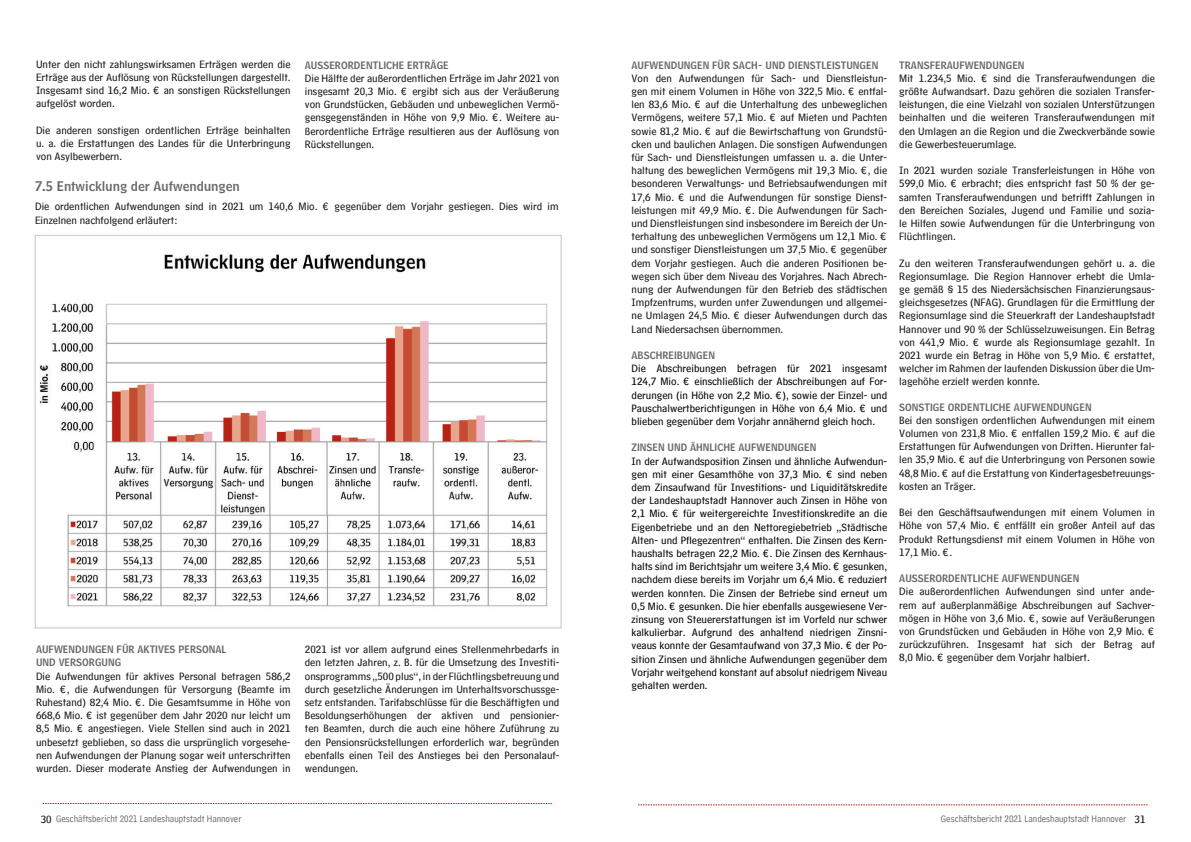
<style>
.page{position:relative;width:1191px;height:842px;background:#fff}
.page>*{position:absolute;margin:0;border:0;box-sizing:border-box;transform-origin:0 0}
.t1{font:13px "HM Headline";color:#686868}
.t2{font:11px/13.2px "HM Text";color:#151616;text-align:justify}
.t3{font:11px/13.2px "HM Text";color:#020307;text-align:justify}
.t4{font:10px/13.2px "HM Headline";color:#6a6969}
.t5{font:10px "HM Comment";color:#686868}
.s1{font-family:"HM Text";font-size:11px;color:#151616}
</style>
<div class="page">
<svg style="left:43px;top:803px;width:509px;height:1px"></svg>
<svg style="left:638px;top:805px;width:509px;height:1px"></svg>
<img style="left:34px;top:234px;width:528px;height:395px">
<p class="t2" style="left:36px;top:56px;width:256px">Unter den nicht zahlungswirksamen Erträgen werden die Erträge aus der Auflösung von Rückstellungen dargestellt.<br>Insgesamt sind 16,2 Mio. € an sonstigen Rückstellungen aufgelöst worden.</p>
<p class="t2" style="left:36px;top:122px;width:256px">Die anderen sonstigen ordentlichen Erträge beinhalten u. a. die Erstattungen des Landes für die Unterbringung von Asylbewerbern.</p>
<p class="t4" style="left:305px;top:57px;width:145px">AUSSERORDENTLICHE ERTRÄGE</p>
<p class="t2" style="left:305px;top:70px;width:256px">Die Hälfte der außerordentlichen Erträge im Jahr 2021 von insgesamt 20,3 Mio. € ergibt sich aus der Veräußerung von Grundstücken, Gebäuden und unbeweglichen Vermö&shy;gensgegenständen in Höhe von 9,9 Mio. €. Weitere au&shy;ßerordentliche Erträge resultieren aus der Auflösung von Rückstellungen.</p>
<p class="t1" style="left:35px;top:176px;width:206px">7.5 Entwicklung der Aufwendungen</p>
<p class="t2" style="left:35px;top:198px;width:525px">Die ordentlichen Aufwendungen sind in 2021 um 140,6 Mio. € gegenüber dem Vorjahr gestiegen. Dies wird im<br>Einzelnen nachfolgend erläutert:</p>
<p class="t4" style="left:36px;top:641px;width:192px">AUFWENDUNGEN FÜR AKTIVES PERSONAL<br>UND VERSORGUNG</p>
<p class="t2" style="left:36px;top:667px;width:256px">Die Aufwendungen für aktives Personal betragen 586,2<br>Mio. €, die Aufwendungen für Versorgung (Beamte im Ruhestand) 82,4 Mio. €. Die Gesamtsumme in Höhe von 668,6 Mio. € ist gegenüber dem Jahr 2020 nur leicht um 8,5 Mio. € angestiegen. Viele Stellen sind auch in 2021 unbesetzt geblieben, so dass die ursprünglich vorgesehe&shy;nen Aufwendungen der Planung sogar weit unterschritten wurden. Dieser moderate Anstieg der Aufwendungen in</p>
<p class="t2" style="left:305px;top:641px;width:256px">2021 ist vor allem aufgrund eines Stellenmehrbedarfs in den letzten Jahren, z. B. für die Umsetzung des Investiti&shy;onsprogramms „500 plus“, in der Flüchtlingsbetreuung und durch gesetzliche Änderungen im Unterhaltsvorschussge&shy;setz entstanden. Tarifabschlüsse für die Beschäftigten und Besoldungserhöhungen der aktiven und pensionier&shy;ten Beamten, durch die auch eine höhere Zuführung zu den Pensionsrückstellungen erforderlich war, begründen ebenfalls einen Teil des Anstieges bei den Personalauf&shy;wendungen.</p>
<p class="t4" style="left:631px;top:57px;width:248px">AUFWENDUNGEN FÜR SACH- UND DIENSTLEISTUNGEN</p>
<p class="t2" style="left:631px;top:70px;width:257px">Von den Aufwendungen für Sach- und Dienstleistun&shy;gen mit einem Volumen in Höhe von 322,5 Mio. € entfal&shy;len 83,6 Mio. € auf die Unterhaltung des unbeweglichen Vermögens, weitere 57,1 Mio. € auf Mieten und Pachten sowie 81,2 Mio. € auf die Bewirtschaftung von Grundstü&shy;cken und baulichen Anlagen. Die sonstigen Aufwendungen für Sach- und Dienstleistungen umfassen u. a. die Unter&shy;haltung des beweglichen Vermögens mit 19,3 Mio. €, die besonderen Verwaltungs- und Betriebsaufwendungen mit 17,6 Mio. € und die Aufwendungen für sonstige Dienst&shy;leistungen mit 49,9 Mio. €. Die Aufwendungen für Sach&shy;und Dienstleistungen sind insbesondere im Bereich der Un&shy;terhaltung des unbeweglichen Vermögens um 12,1 Mio. € und sonstiger Dienstleistungen um 37,5 Mio. € gegenüber dem Vorjahr gestiegen. Auch die anderen Positionen be&shy;wegen sich über dem Niveau des Vorjahres. Nach Abrech&shy;nung der Aufwendungen für den Betrieb des städtischen Impfzentrums, wurden unter Zuwendungen und allgemei&shy;ne Umlagen 24,5 Mio. € dieser Aufwendungen durch das Land Niedersachsen übernommen.</p>
<p class="t4" style="left:631px;top:347px;width:85px">ABSCHREIBUNGEN</p>
<p class="t3" style="left:631px;top:360px;width:257px">Die Abschreibungen betragen für 2021 insgesamt 124,7 Mio. € einschließlich der Abschreibungen auf For&shy;derungen (in Höhe von 2,2 Mio. €), sowie der Einzel- und Pauschalwertberichtigungen in Höhe von 6,4 Mio. € und blieben gegenüber dem Vorjahr annähernd gleich hoch.</p>
<p class="t4" style="left:631px;top:440px;width:186px">ZINSEN UND ÄHNLICHE AUFWENDUNGEN</p>
<p class="t3" style="left:631px;top:452px;width:257px">In der Aufwandsposition Zinsen und ähnliche Aufwendun&shy;gen mit einer Gesamthöhe von 37,3 Mio. € sind neben dem Zinsaufwand für Investitions- und Liquiditätskredite der Landeshauptstadt Hannover auch Zinsen in Höhe von 2,1 Mio. € für weitergereichte Investitionskredite an die Eigenbetriebe und an den Nettoregiebetrieb „Städtische Alten- und Pflegezentren“ enthalten. Die Zinsen des Kern&shy;haushalts betragen 22,2 Mio. €. Die Zinsen des Kernhaus&shy;halts sind im Berichtsjahr um weitere 3,4 Mio. € gesunken, nachdem diese bereits im Vorjahr um 6,4 Mio. € reduziert werden konnten. Die Zinsen der Betriebe sind erneut um 0,5 Mio. € gesunken. Die hier ebenfalls ausgewiesene Ver&shy;zinsung von Steuererstattungen ist im Vorfeld nur schwer kalkulierbar. Aufgrund des anhaltend niedrigen Zinsni&shy;veaus konnte der Gesamtaufwand von 37,3 Mio. € der Po&shy;sition Zinsen und ähnliche Aufwendungen gegenüber dem Vorjahr weitgehend konstant auf absolut niedrigem Niveau gehalten werden.</p>
<p class="t4" style="left:899px;top:57px;width:127px">TRANSFERAUFWENDUNGEN</p>
<p class="t2" style="left:899px;top:70px;width:257px">Mit 1.234,5 Mio. € sind die Transferaufwendungen die größte Aufwandsart. Dazu gehören die sozialen Transfer&shy;leistungen, die eine Vielzahl von sozialen Unterstützungen beinhalten und die weiteren Transferaufwendungen mit den Umlagen an die Region und die Zweckverbände sowie die Gewerbesteuerumlage.</p>
<p class="t2" style="left:899px;top:162px;width:257px">In 2021 wurden soziale Transferleistungen in Höhe von 599,0 Mio. € erbracht; dies entspricht fast 50 % der ge&shy;samten Transferaufwendungen und betrifft Zahlungen in den Bereichen Soziales, Jugend und Familie und sozia&shy;le Hilfen sowie Aufwendungen für die Unterbringung von Flüchtlingen.</p>
<p class="t2" style="left:899px;top:254px;width:257px">Zu den weiteren Transferaufwendungen gehört u. a. die Regionsumlage. Die Region Hannover erhebt die Umla&shy;ge gemäß § 15 des Niedersächsischen Finanzierungsaus&shy;gleichsgesetzes (NFAG). Grundlagen für die Ermittlung der Regionsumlage sind die Steuerkraft der Landeshauptstadt Hannover und 90 % der Schlüsselzuweisungen. Ein Betrag von 441,9 Mio. € wurde als Regionsumlage gezahlt. In 2021 wurde ein Betrag in Höhe von 5,9 Mio. € erstattet, welcher im Rahmen der laufenden Diskussion über die Um&shy;lagehöhe erzielt werden konnte.</p>
<p class="t4" style="left:899px;top:399px;width:194px">SONSTIGE ORDENTLICHE AUFWENDUNGEN</p>
<p class="t2" style="left:899px;top:412px;width:257px">Bei den sonstigen ordentlichen Aufwendungen mit einem Volumen von 231,8 Mio. € entfallen 159,2 Mio. € auf die Erstattungen für Aufwendungen von Dritten. Hierunter fal&shy;len 35,9 Mio. € auf die Unterbringung von Personen sowie 48,8 Mio. € auf die Erstattung von Kindertagesbetreuungs&shy;kosten an Träger.</p>
<p class="t2" style="left:899px;top:504px;width:257px">Bei den Geschäftsaufwendungen mit einem Volumen in Höhe von 57,4 Mio. € entfällt ein großer Anteil auf das Produkt Rettungsdienst mit einem Volumen in Höhe von 17,1 Mio. €.</p>
<p class="t4" style="left:899px;top:570px;width:182px">AUSSERORDENTLICHE AUFWENDUNGEN</p>
<p class="t2" style="left:899px;top:583px;width:257px">Die außerordentlichen Aufwendungen sind unter ande&shy;rem auf außerplanmäßige Abschreibungen auf Sachver&shy;mögen in Höhe von 3,6 Mio. €, sowie auf Veräußerungen von Grundstücken und Gebäuden in Höhe von 2,9 Mio. € zurückzuführen. Insgesamt hat sich der Betrag auf 8,0 Mio. € gegenüber dem Vorjahr halbiert.</p>
<p class="t5" style="left:41px;top:810px;width:203px"><span class="s1">30</span> Geschäftsbericht 2021 Landeshauptstadt Hannover</p>
<p class="t5" style="left:941px;top:810px;width:206px">Geschäftsbericht 2021 Landeshauptstadt Hannover <span class="s1">31</span></p>
</div>
